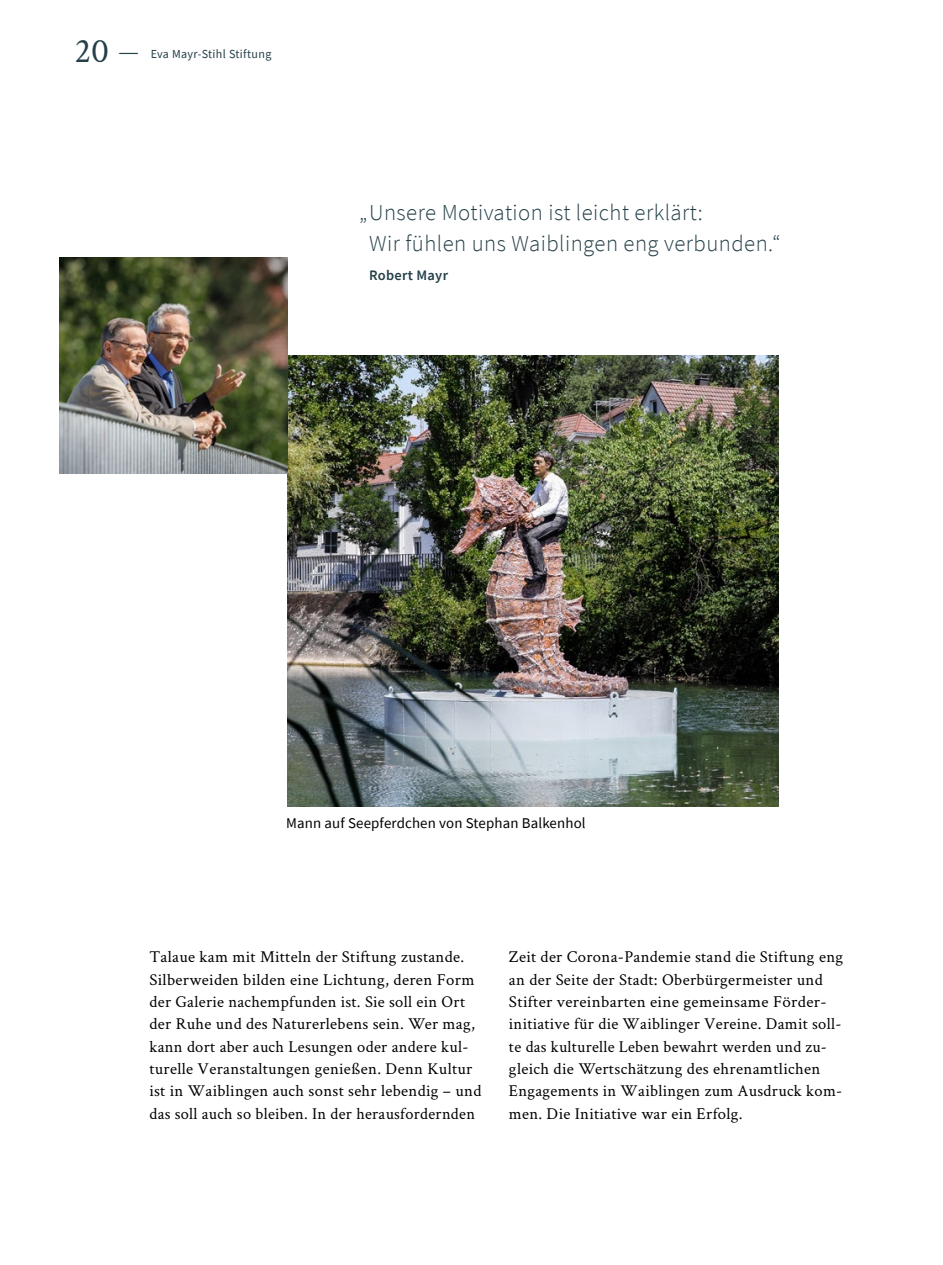
<style>
.page{position:relative;width:943px;height:1265px;background:#fff}
.page>*{position:absolute;margin:0;border:0;box-sizing:border-box;transform-origin:0 0}
.EMS_SourceSansPro_13{font:300 22.75px/31.5px "Source Sans Pro";letter-spacing:.02em;color:#233f48}
.EMS_Crimson_9_5_12_C{font:16.62px/22.4px "Crimson Text";letter-spacing:.02em;color:#000}
.EMS_SourceSansPro_8{font:14.88px "Source Sans Pro";letter-spacing:.01em;color:#000}
.EMS_SourceSansPro_8-2{font:600 14.35px "Source Sans Pro";letter-spacing:.02em;color:#233f48}
.t1{font:12.25px "Source Sans Pro";letter-spacing:.03em;color:#233f48}
.s1{font-family:"Crimson Text";font-size:35px}
.s2{font-family:"Crimson Text";font-size:19.25px}
</style>
<div class="page">
<hr style="left:942px;top:0;width:1px;height:1265px;background:#233f48">
<img style="left:288px;top:356px;width:490px;height:450px">
<img style="left:60px;top:258px;width:228px;height:216px">
<p class="t1" style="left:74px;top:46px;width:198px"><span class="s1">20</span> <span class="s2">―</span> Eva Mayr-Stihl Stiftung</p>
<p class="EMS_SourceSansPro_13" style="left:369px;top:196px;width:413px;text-indent:-10px">„Unsere Motivation ist leicht erklärt:<br>Wir fühlen uns Waiblingen eng verbunden.“</p>
<p class="EMS_SourceSansPro_8-2" style="left:369px;top:266px;width:80px">Robert Mayr</p>
<p class="EMS_SourceSansPro_8" style="left:286px;top:814px;width:301px">Mann auf Seepferdchen von Stephan Balkenhol</p>
<p class="EMS_Crimson_9_5_12_C" style="left:149px;top:945px;width:333px">Talaue kam mit Mitteln der Stiftung zustande.<br>Silberweiden bilden eine Lichtung, deren Form der Galerie nachempfunden ist. Sie soll ein Ort der Ruhe und des Naturerlebens sein. Wer mag, kann dort aber auch Lesungen oder andere kul&shy;turelle Veranstaltungen genießen. Denn Kultur ist in Waiblingen auch sonst sehr lebendig – und das soll auch so bleiben. In der herausfordernden</p>
<p class="EMS_Crimson_9_5_12_C" style="left:509px;top:945px;width:336px">Zeit der Corona-Pandemie stand die Stiftung eng an der Seite der Stadt: Oberbürgermeister und Stifter vereinbarten eine gemeinsame Förder&shy;initiative für die Waiblinger Vereine. Damit soll&shy;te das kulturelle Leben bewahrt werden und zu&shy;gleich die Wertschätzung des ehrenamtlichen Engagements in Waiblingen zum Ausdruck kom&shy;men. Die Initiative war ein Erfolg.</p>
</div>
